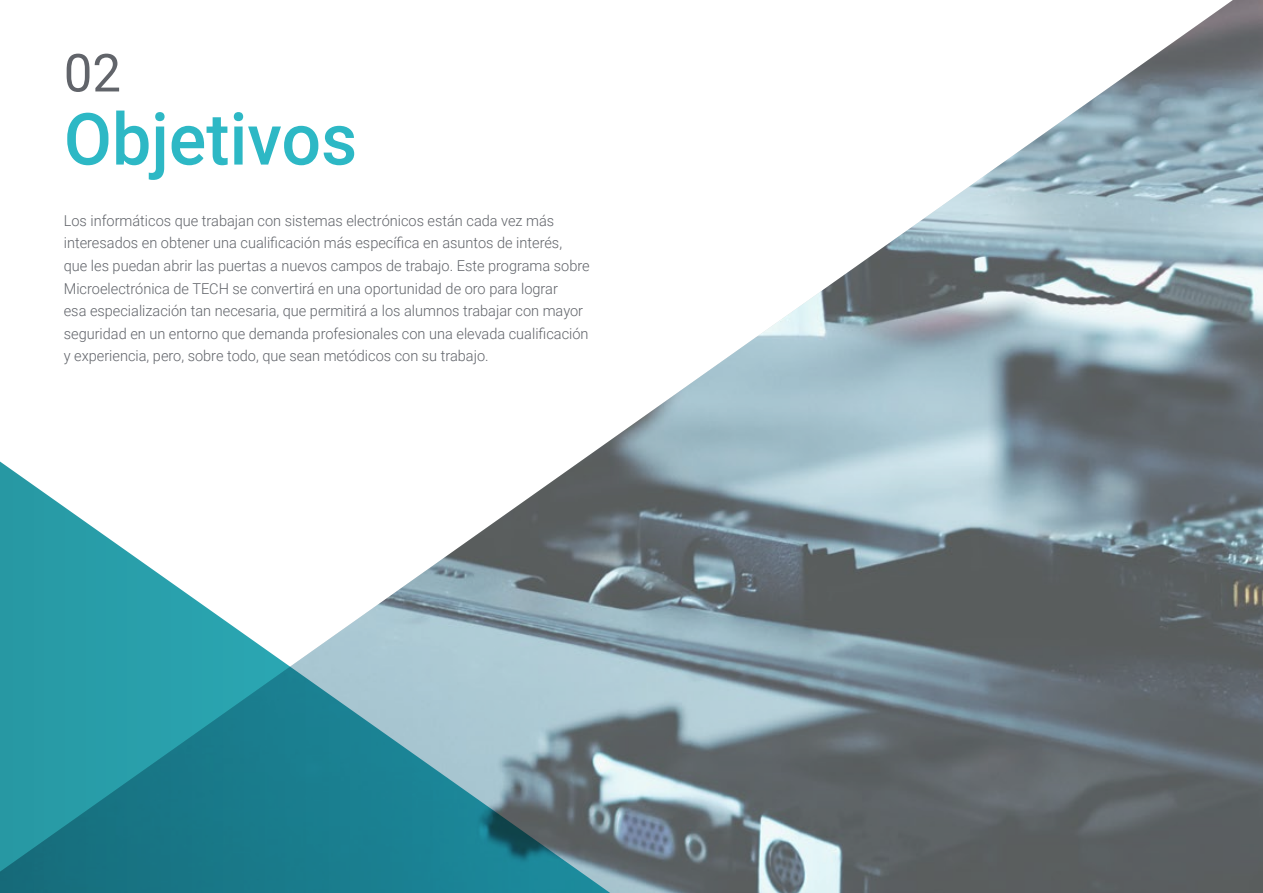
<style>
.page{position:relative;width:1263px;height:893px;background:#fff}
.page>*{position:absolute;margin:0;border:0;box-sizing:border-box;transform-origin:0 0}
.t1{font:500 72px "Roboto";color:#2db8c5}
.t2{font:52.5px "Roboto";color:#61646a}
.t3{font:300 15px/22.5px "Roboto";color:#61646a}
</style>
<div class="page">
<img style="left:602px;top:0;width:661px;height:893px">
<svg style="left:0;top:446px;width:640px;height:447px"></svg>
<h2 class="t2" style="left:64px;top:36px;width:59px">02</h2>
<h1 class="t1" style="left:64px;top:89px;width:295px">Objetivos</h1>
<p class="t3" style="left:64px;top:209px;width:527px">Los informáticos que trabajan con sistemas electrónicos están cada vez más interesados en obtener una cualificación más específica en asuntos de interés,<br>que les puedan abrir las puertas a nuevos campos de trabajo. Este programa sobre Microelectrónica de TECH se convertirá en una oportunidad de oro para lograr<br>esa especialización tan necesaria, que permitirá a los alumnos trabajar con mayor seguridad en un entorno que demanda profesionales con una elevada cualificación y experiencia, pero, sobre todo, que sean metódicos con su trabajo.</p>
</div>
